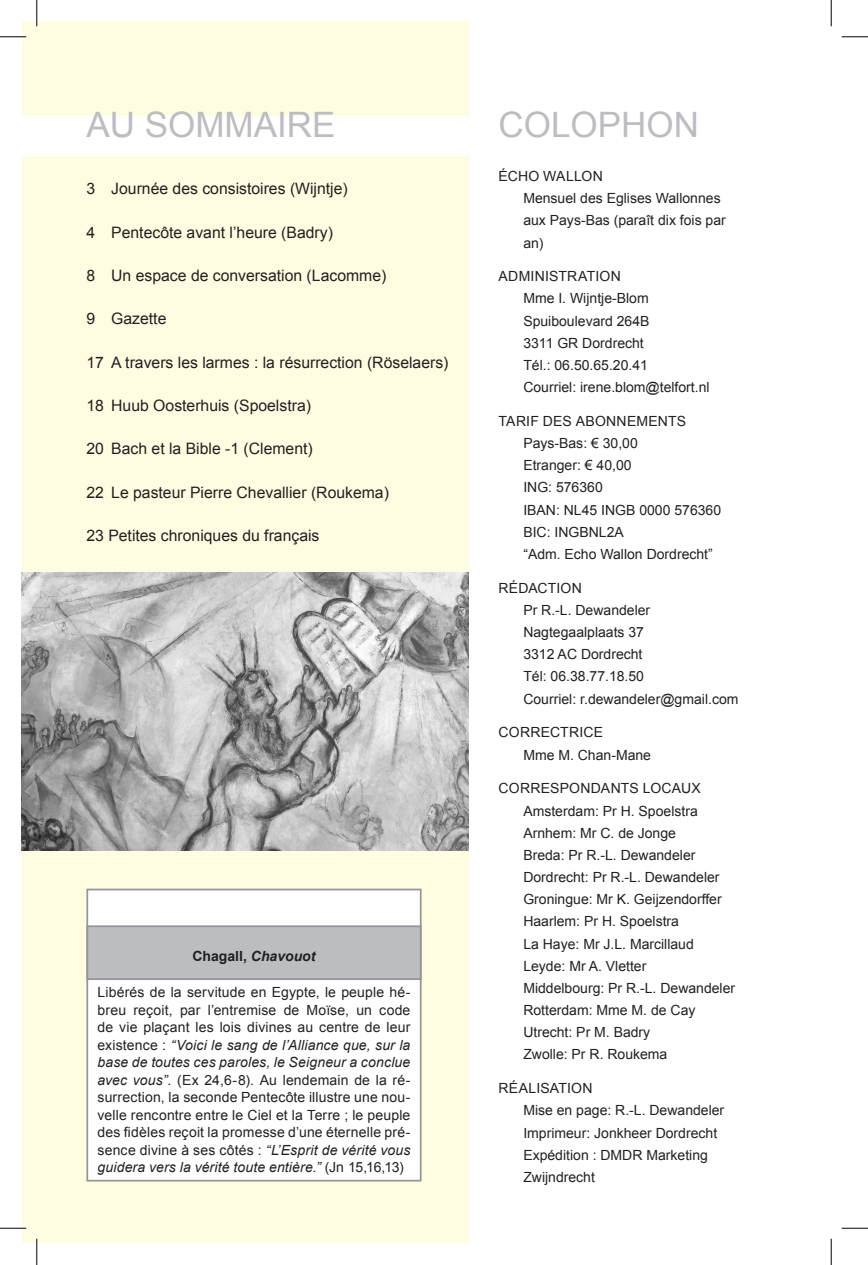
<style>
.page{position:relative;width:868px;height:1265px;background:#fff}
.page>*{position:absolute;margin:0;border:0;box-sizing:border-box;transform-origin:0 0}
._2_Sommaire_colophon{font:35px "Arial";color:#bcbdc0}
._2_Sommaire_Paginati{font:15.75px "Arial";color:#231f20}
._2_Colophon_Texte{font:14px/22.2px "Arial";color:#231f20}
._2_Colophon_Titre{font:14px/17.5px "Arial";letter-spacing:.015em;color:#231f20;text-align:justify}
._2_Annonce_Titre{font:700 14px "Arial";color:#231f20}
.s1{font-style:italic}
</style>
<div class="page">
<div style="left:22px;top:22px;width:446px;height:1220px;background:#fffce1"></div>
<div style="left:22px;top:116px;width:808px;height:40px;background:#fff"></div>
<img style="left:22px;top:572px;width:446px;height:278px">
<div style="left:86px;top:888px;width:335px;height:293px;background:#fff;border:2px solid #939598"></div>
<div style="left:86px;top:925px;width:335px;height:54px;background:#bcbdc0;border:2px solid #939598"></div>
<hr style="left:0;top:36px;width:26px;height:2px;background:#fff">
<hr style="left:0;top:1226px;width:26px;height:2px;background:#fff">
<hr style="left:36px;top:0;width:2px;height:26px;background:#fff">
<hr style="left:36px;top:1238px;width:2px;height:26px;background:#fff">
<svg style="left:0;top:36px;width:26px;height:1px"></svg>
<svg style="left:841px;top:36px;width:26px;height:1px"></svg>
<svg style="left:0;top:1227px;width:26px;height:1px"></svg>
<svg style="left:841px;top:1227px;width:26px;height:1px"></svg>
<svg style="left:36px;top:0;width:1px;height:26px"></svg>
<svg style="left:36px;top:1238px;width:1px;height:26px"></svg>
<svg style="left:830px;top:0;width:1px;height:26px"></svg>
<svg style="left:830px;top:1238px;width:1px;height:26px"></svg>
<p class="_2_Sommaire_colophon" style="left:86px;top:101px;width:250px">AU SOMMAIRE</p>
<p class="_2_Sommaire_colophon" style="left:498px;top:101px;width:202px">COLOPHON</p>
<p class="_2_Sommaire_Paginati" style="left:86px;top:178px;width:263px">3 Journée des consistoires (Wijntje)</p>
<p class="_2_Sommaire_Paginati" style="left:86px;top:222px;width:248px">4 Pentecôte avant l’heure (Badry)</p>
<p class="_2_Sommaire_Paginati" style="left:86px;top:265px;width:301px">8 Un espace de conversation (Lacomme)</p>
<p class="_2_Sommaire_Paginati" style="left:86px;top:308px;width:81px">9 Gazette</p>
<p class="_2_Sommaire_Paginati" style="left:86px;top:352px;width:363px">17 A travers les larmes : la résurrection (Röselaers)</p>
<p class="_2_Sommaire_Paginati" style="left:86px;top:395px;width:226px">18 Huub Oosterhuis (Spoelstra)</p>
<p class="_2_Sommaire_Paginati" style="left:86px;top:438px;width:228px">20 Bach et la Bible -1 (Clement)</p>
<p class="_2_Sommaire_Paginati" style="left:86px;top:482px;width:304px">22 Le pasteur Pierre Chevallier (Roukema)</p>
<p class="_2_Sommaire_Paginati" style="left:86px;top:525px;width:234px">23 Petites chroniques du français</p>
<p class="_2_Annonce_Titre" style="left:192px;top:947px;width:124px">Chagall, <span class="s1">Chavouot</span></p>
<p class="_2_Colophon_Titre" style="left:98px;top:983px;width:314px">Libérés de la servitude en Egypte, le peuple hé&shy;breu reçoit, par l’entremise de Moïse, un code de vie plaçant les lois divines au centre de leur existence : <span class="s1">“Voici le sang de l’Alliance que, sur la base de toutes ces paroles, le Seigneur a conclue avec vous”</span>. (Ex 24,6-8). Au lendemain de la ré&shy;surrection, la seconde Pentecôte illustre une nou&shy;velle rencontre entre le Ciel et la Terre ; le peuple des fidèles reçoit la promesse d’une éternelle pré&shy;sence divine à ses côtés : <span class="s1">“L’Esprit de vérité vous guidera vers la vérité toute entière.”</span> (Jn 15,16,13)</p>
<p class="_2_Colophon_Titre" style="left:498px;top:167px;width:106px">ÉCHO WALLON</p>
<p class="_2_Colophon_Texte" style="left:523px;top:187px;width:199px">Mensuel des Eglises Wallonnes</p>
<p class="_2_Colophon_Texte" style="left:523px;top:209px;width:204px">aux Pays-Bas (paraît dix fois par an)</p>
<p class="_2_Colophon_Titre" style="left:498px;top:268px;width:124px">ADMINISTRATION</p>
<p class="_2_Colophon_Texte" style="left:523px;top:287px;width:127px">Mme I. Wijntje-Blom</p>
<p class="_2_Colophon_Texte" style="left:523px;top:310px;width:128px">Spuiboulevard 264B</p>
<p class="_2_Colophon_Texte" style="left:523px;top:332px;width:122px">3311 GR Dordrecht</p>
<p class="_2_Colophon_Texte" style="left:523px;top:354px;width:126px">Tél.: 06.50.65.20.41</p>
<p class="_2_Colophon_Texte" style="left:523px;top:376px;width:188px">Courriel: irene.blom@telfort.nl</p>
<p class="_2_Colophon_Titre" style="left:498px;top:412px;width:189px">TARIF DES ABONNEMENTS</p>
<p class="_2_Colophon_Texte" style="left:523px;top:432px;width:116px">Pays-Bas: € 30,00</p>
<p class="_2_Colophon_Texte" style="left:523px;top:454px;width:110px">Etranger: € 40,00</p>
<p class="_2_Colophon_Texte" style="left:523px;top:476px;width:81px">ING: 576360</p>
<p class="_2_Colophon_Texte" style="left:523px;top:498px;width:199px">IBAN: NL45 INGB 0000 576360</p>
<p class="_2_Colophon_Texte" style="left:523px;top:521px;width:102px">BIC: INGBNL2A</p>
<p class="_2_Colophon_Texte" style="left:523px;top:543px;width:191px">“Adm. Echo Wallon Dordrecht”</p>
<p class="_2_Colophon_Titre" style="left:498px;top:579px;width:85px">RÉDACTION</p>
<p class="_2_Colophon_Texte" style="left:523px;top:599px;width:128px">Pr R.-L. Dewandeler</p>
<p class="_2_Colophon_Texte" style="left:523px;top:621px;width:122px">Nagtegaalplaats 37</p>
<p class="_2_Colophon_Texte" style="left:523px;top:643px;width:121px">3312 AC Dordrecht</p>
<p class="_2_Colophon_Texte" style="left:523px;top:665px;width:122px">Tél: 06.38.77.18.50</p>
<p class="_2_Colophon_Texte" style="left:523px;top:687px;width:216px">Courriel: r.dewandeler@gmail.com</p>
<p class="_2_Colophon_Titre" style="left:498px;top:723px;width:106px">CORRECTRICE</p>
<p class="_2_Colophon_Texte" style="left:523px;top:743px;width:129px">Mme M. Chan-Mane</p>
<p class="_2_Colophon_Titre" style="left:498px;top:779px;width:203px">CORRESPONDANTS LOCAUX</p>
<p class="_2_Colophon_Texte" style="left:523px;top:799px;width:176px">Amsterdam: Pr H. Spoelstra</p>
<p class="_2_Colophon_Texte" style="left:523px;top:821px;width:154px">Arnhem: Mr C. de Jonge</p>
<p class="_2_Colophon_Texte" style="left:523px;top:843px;width:173px">Breda: Pr R.-L. Dewandeler</p>
<p class="_2_Colophon_Texte" style="left:523px;top:866px;width:198px">Dordrecht: Pr R.-L. Dewandeler</p>
<p class="_2_Colophon_Texte" style="left:523px;top:888px;width:200px">Groningue: Mr K. Geijzendorffer</p>
<p class="_2_Colophon_Texte" style="left:523px;top:910px;width:157px">Haarlem: Pr H. Spoelstra</p>
<p class="_2_Colophon_Texte" style="left:523px;top:932px;width:172px">La Haye: Mr J.L. Marcillaud</p>
<p class="_2_Colophon_Texte" style="left:523px;top:954px;width:124px">Leyde: Mr A. Vletter</p>
<p class="_2_Colophon_Texte" style="left:523px;top:976px;width:213px">Middelbourg: Pr R.-L. Dewandeler</p>
<p class="_2_Colophon_Texte" style="left:523px;top:998px;width:173px">Rotterdam: Mme M. de Cay</p>
<p class="_2_Colophon_Texte" style="left:523px;top:1021px;width:128px">Utrecht: Pr M. Badry</p>
<p class="_2_Colophon_Texte" style="left:523px;top:1043px;width:145px">Zwolle: Pr R. Roukema</p>
<p class="_2_Colophon_Titre" style="left:498px;top:1079px;width:96px">RÉALISATION</p>
<p class="_2_Colophon_Texte" style="left:523px;top:1099px;width:202px">Mise en page: R.-L. Dewandeler</p>
<p class="_2_Colophon_Texte" style="left:523px;top:1121px;width:195px">Imprimeur: Jonkheer Dordrecht</p>
<p class="_2_Colophon_Texte" style="left:523px;top:1143px;width:186px">Expédition : DMDR Marketing<br>Zwijndrecht</p>
</div>
